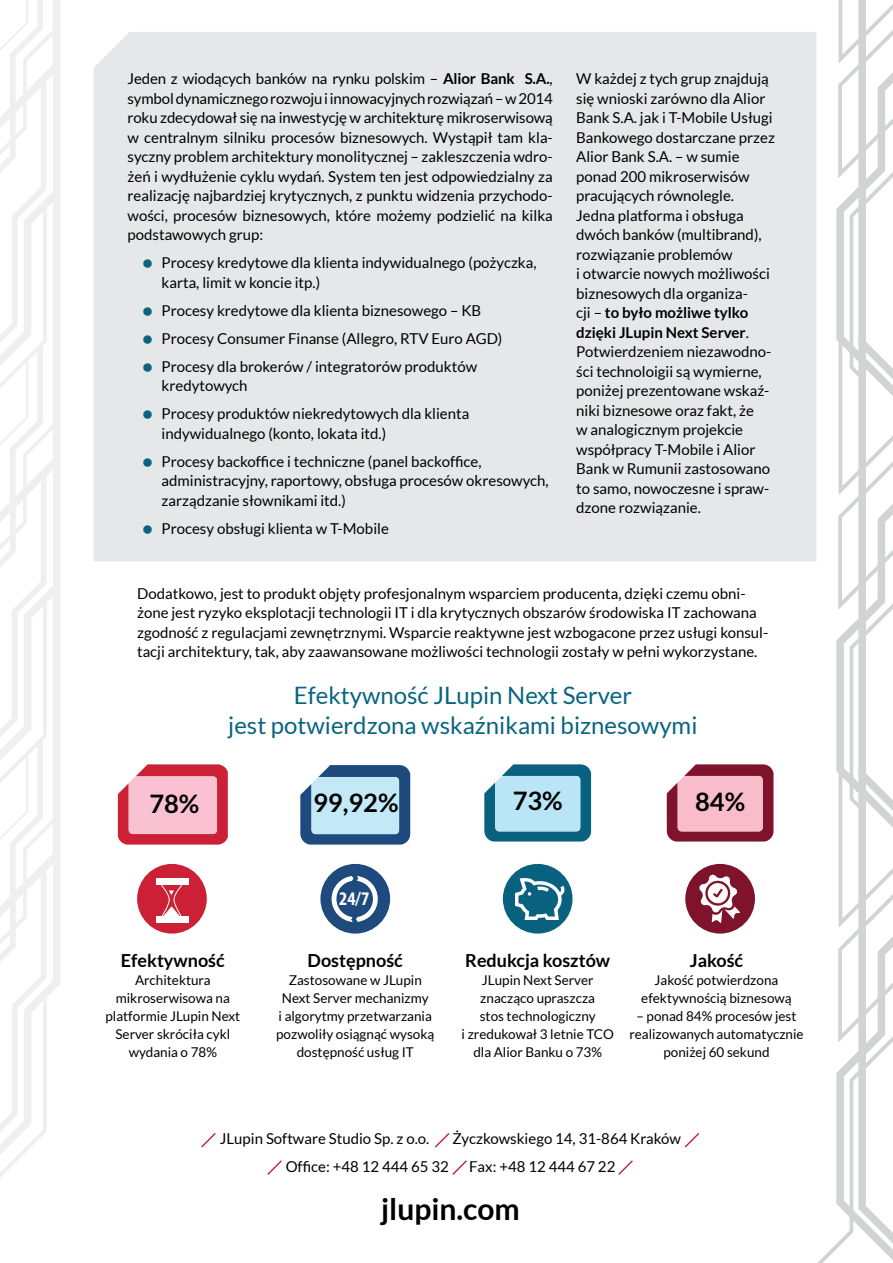
<style>
.page{position:relative;width:893px;height:1263px;background:#fff}
.page>*{position:absolute;margin:0;border:0;box-sizing:border-box;transform-origin:0 0}
.t1{font:700 30px "Lato";color:#000}
.t2{font:700 25.5px "Lato";color:#000}
.t3{font:24px/30px "Lato";color:#096480;text-align:center}
.t4{font:700 condensed 19.35px "Myriad Pro";color:#fff}
.t5{font:700 18px "Lato";color:#000}
.t6{font:15px/19.5px "Lato";color:#000}
.t7{font:13.5px/18px "Lato";color:#000;text-align:center}
.s1{font-weight:700}
</style>
<div class="page">
<div style="left:94px;top:32px;width:722px;height:529px;background:#e6e7e8"></div>
<svg style="left:0;top:0;width:61px;height:1177px"></svg>
<svg style="left:118px;top:764px;width:110px;height:80px;background:#e98b9c"></svg>
<svg style="left:300px;top:765px;width:110px;height:79px;background:#8bb0cb"></svg>
<svg style="left:484px;top:764px;width:107px;height:77px;background:#7fb7cc"></svg>
<svg style="left:667px;top:764px;width:106px;height:77px;background:#cc8394"></svg>
<svg style="left:817px;top:0;width:76px;height:1263px"></svg>
<svg style="left:685px;top:1133px;width:14px;height:14px"></svg>
<svg style="left:201px;top:1133px;width:15px;height:14px"></svg>
<svg style="left:435px;top:1133px;width:14px;height:14px"></svg>
<svg style="left:452px;top:1160px;width:15px;height:15px"></svg>
<svg style="left:618px;top:1160px;width:15px;height:15px"></svg>
<svg style="left:267px;top:1160px;width:15px;height:15px"></svg>
<div style="left:137px;top:864px;width:70px;height:69px;background:#cc2036;border-radius:50%"></div>
<div style="left:156px;top:878px;width:32px;height:6px;background:#fff"></div>
<div style="left:156px;top:917px;width:32px;height:6px;background:#fff"></div>
<svg style="left:159px;top:884px;width:25px;height:33px"></svg>
<div style="left:320px;top:864px;width:70px;height:69px;background:#1e4a7d;border-radius:50%"></div>
<svg style="left:332px;top:876px;width:46px;height:46px"></svg>
<div style="left:503px;top:864px;width:69px;height:69px;background:#096180;border-radius:50%"></div>
<svg style="left:515px;top:878px;width:49px;height:42px"></svg>
<div style="left:685px;top:864px;width:70px;height:69px;background:#7f132b;border-radius:50%"></div>
<svg style="left:699px;top:874px;width:41px;height:49px"></svg>
<svg style="left:144px;top:260px;width:8px;height:8px"></svg>
<svg style="left:144px;top:307px;width:8px;height:9px"></svg>
<svg style="left:144px;top:335px;width:8px;height:9px"></svg>
<svg style="left:144px;top:363px;width:8px;height:9px"></svg>
<svg style="left:144px;top:411px;width:8px;height:8px"></svg>
<svg style="left:144px;top:458px;width:8px;height:9px"></svg>
<svg style="left:144px;top:525px;width:8px;height:9px"></svg>
<p class="t6" style="left:128px;top:69px;width:427px;text-align:justify">Jeden z wiodących banków na rynku polskim – <span class="s1">Alior Bank S.A.</span>, symbol dynamicznego rozwoju i innowacyjnych rozwiązań – w 2014 roku zdecydował się na inwestycję w architekturę mikroserwisową w centralnym silniku procesów biznesowych. Wystąpił tam kla&shy;syczny problem architektury monolitycznej – zakleszczenia wdro&shy;żeń i wydłużenie cyklu wydań. System ten jest odpowiedzialny za realizację najbardziej krytycznych, z punktu widzenia przychodo&shy;wości, procesów biznesowych, które możemy podzielić na kilka podstawowych grup:</p>
<p class="t6" style="left:162px;top:253px;width:377px">Procesy kredytowe dla klienta indywidualnego (pożyczka, karta, limit w koncie itp.)</p>
<p class="t6" style="left:162px;top:296px;width:342px;line-height:28px">Procesy kredytowe dla klienta biznesowego – KB<br>Procesy Consumer Finanse (Allegro, RTV Euro AGD)<br>Procesy dla brokerów / integratorów produktów</p>
<p class="t6" style="left:162px;top:372px;width:309px;line-height:28px">kredytowych<br>Procesy produktów niekredytowych dla klienta</p>
<p class="t6" style="left:162px;top:419px;width:322px;line-height:28px">indywidualnego (konto, lokata itd.)<br>Procesy backoffice i techniczne (panel backoffice,</p>
<p class="t6" style="left:162px;top:471px;width:389px">administracyjny, raportowy, obsługa procesów okresowych, zarządzanie słownikami itd.)</p>
<p class="t6" style="left:162px;top:519px;width:229px">Procesy obsługi klienta w T-Mobile</p>
<p class="t6" style="left:576px;top:69px;width:200px">W każdej z tych grup znajdują się wnioski zarówno dla Alior<br>Bank S.A. jak i T-Mobile Usługi<br>Bankowego dostarczane przez<br>Alior Bank S.A. – w sumie ponad 200 mikroserwisów pracujących równolegle.<br>Jedna platforma i obsługa dwóch banków (multibrand), rozwiązanie problemów<br>i otwarcie nowych możliwości biznesowych dla organiza-<br>cji – <span class="s1">to było możliwe tylko dzięki JLupin Next Server</span>.<br>Potwierdzeniem niezawodno&shy;ści technoloigii są wymierne, poniżej prezentowane wskaź&shy;niki biznesowe oraz fakt, że<br>w analogicznym projekcie współpracy T-Mobile i Alior<br>Bank w Rumunii zastosowano to samo, nowoczesne i spraw&shy;dzone rozwiązanie.</p>
<p class="t6" style="left:137px;top:584px;width:633px">Dodatkowo, jest to produkt objęty profesjonalnym wsparciem producenta, dzięki czemu obni&shy;żone jest ryzyko eksplotacji technologii IT i dla krytycznych obszarów środowiska IT zachowana zgodność z regulacjami zewnętrznymi. Wsparcie reaktywne jest wzbogacone przez usługi konsul&shy;tacji architektury, tak, aby zaawansowane możliwości technologii zostały w pełni wykorzystane.</p>
<h3 class="t3" style="left:228px;top:680px;width:471px">Efektywność JLupin Next Server<br>jest potwierdzona wskaźnikami biznesowymi</h3>
<h2 class="t2" style="left:149px;top:789px;width:52px">78%</h2>
<h2 class="t2" style="left:313px;top:788px;width:87px">99,92%</h2>
<h2 class="t2" style="left:513px;top:786px;width:52px">73%</h2>
<h2 class="t2" style="left:695px;top:787px;width:52px">84%</h2>
<p class="t5" style="left:121px;top:950px;width:105px">Efektywność</p>
<p class="t7" style="left:106px;top:971px;width:136px">Architektura mikroserwisowa na platformie JLupin Next<br>Server skróciła cykl wydania o 78%</p>
<p class="t4" style="left:339px;top:887px;width:32px">24/7</p>
<p class="t5" style="left:308px;top:950px;width:97px">Dostępność</p>
<p class="t7" style="left:276px;top:971px;width:160px">Zastosowane w JLupin<br>Next Server mechanizmy<br>i algorytmy przetwarzania pozwoliły osiągnąć wysoką dostępność usług IT</p>
<p class="t5" style="left:465px;top:950px;width:146px">Redukcja kosztów</p>
<p class="t7" style="left:462px;top:971px;width:154px">JLupin Next Server znacząco upraszcza<br>stos technologiczny<br>i zredukował 3 letnie TCO dla Alior Banku o 73%</p>
<p class="t5" style="left:690px;top:950px;width:55px">Jakość</p>
<p class="t7" style="left:641px;top:971px;width:152px">Jakość potwierdzona efektywnością biznesową</p>
<p class="t7" style="left:629px;top:1007px;width:176px">– ponad 84% procesów jest realizowanych automatycznie poniżej 60 sekund</p>
<p class="t6" style="left:220px;top:1128px;width:211px">JLupin Software Studio Sp. z o.o.</p>
<p class="t6" style="left:452px;top:1128px;width:230px">Życzkowskiego 14, 31-864 Kraków</p>
<p class="t6" style="left:286px;top:1156px;width:165px">Office: +48 12 444 65 32</p>
<p class="t6" style="left:469px;top:1156px;width:148px">Fax: +48 12 444 67 22</p>
<h1 class="t1" style="left:381px;top:1192px;width:140px">jlupin.com</h1>
</div>
